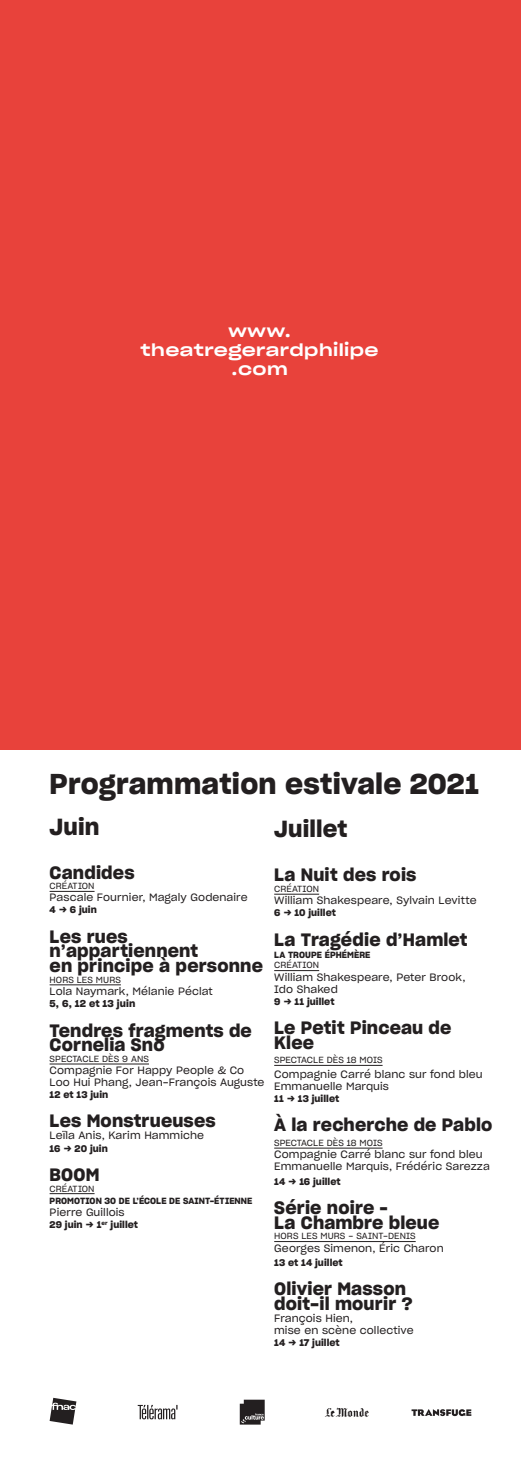
<style>
.page{position:relative;width:521px;height:1474px;background:#fff}
.page>*{position:absolute;margin:0;border:0;box-sizing:border-box;transform-origin:0 0}
.t1{font:28px "Sharp Grotesk Semi Bold 20";letter-spacing:.01em;color:#231f20}
.t2{font:22.75px "Sharp Grotesk Semi Bold 20";letter-spacing:.01em;color:#231f20}
.t3{font:17.5px/14.7px "Sharp Grotesk Semi Bold 20";letter-spacing:.01em;color:#231f20}
.t4{font:16.62px/18.9px "Sharp Grotesk Medium 25";letter-spacing:.025em;color:#fff;text-align:center}
.t5{font:10.5px/12.1px "Sharp Grotesk Book 20";letter-spacing:.01em;color:#231f20}
.t6{font:9.8px "Sharp Grotesk Semi Bold 20";letter-spacing:.01em;color:#231f20}
.t7{font:9.45px "Sharp Grotesk Semi Bold 20";letter-spacing:.01em;color:#231f20}
.t8{font:8.75px "Sharp Grotesk Book 20";letter-spacing:.01em;color:#231f20}
.t9{font:8.75px "Sharp Grotesk Semi Bold 20";letter-spacing:.01em;color:#231f20}
</style>
<div class="page">
<svg style="left:240px;top:1399px;width:25px;height:25px"></svg>
<svg style="left:50px;top:1397px;width:26px;height:27px"></svg>
<svg style="left:411px;top:1409px;width:60px;height:6px"></svg>
<svg style="left:138px;top:1404px;width:39px;height:15px"></svg>
<svg style="left:325px;top:1407px;width:44px;height:10px"></svg>
<hr style="left:50px;top:891px;width:45px;height:1px;background:#231f20">
<hr style="left:50px;top:984px;width:71px;height:1px;background:#231f20">
<hr style="left:50px;top:1063px;width:99px;height:1px;background:#231f20">
<hr style="left:50px;top:1193px;width:45px;height:1px;background:#231f20">
<hr style="left:274px;top:893px;width:45px;height:1px;background:#231f20">
<hr style="left:274px;top:970px;width:45px;height:1px;background:#231f20">
<hr style="left:274px;top:1065px;width:108px;height:1px;background:#231f20">
<hr style="left:274px;top:1147px;width:108px;height:1px;background:#231f20">
<hr style="left:274px;top:1241px;width:142px;height:1px;background:#231f20">
<div style="left:0;top:0;width:521px;height:749px;background:#e8423b"></div>
<h3 class="t4" style="left:141px;top:320px;width:239px">www. theatregerardphilipe .com</h3>
<h1 class="t1" style="left:50px;top:761px;width:431px">Programmation estivale 2021</h1>
<h2 class="t2" style="left:50px;top:808px;width:52px">Juin</h2>
<h3 class="t3" style="left:50px;top:863px;width:86px">Candides</h3>
<p class="t8" style="left:50px;top:879px;width:46px">CRÉATION</p>
<p class="t5" style="left:50px;top:890px;width:200px">Pascale Fournier, Magaly Godenaire</p>
<p class="t7" style="left:50px;top:902px;width:49px">4 → 6 juin</p>
<h3 class="t3" style="left:50px;top:927px;width:215px">Les rues n’appartiennent<br>en principe à personne</h3>
<p class="t8" style="left:50px;top:972px;width:73px">HORS LES MURS</p>
<p class="t5" style="left:50px;top:984px;width:165px">Lola Naymark, Mélanie Péclat</p>
<p class="t6" style="left:50px;top:995px;width:87px">5, 6, 12 et 13 juin</p>
<h3 class="t3" style="left:50px;top:1021px;width:204px">Tendres fragments de<br>Cornelia Sno</h3>
<p class="t8" style="left:50px;top:1051px;width:101px">SPECTACLE DÈS 9 ANS</p>
<p class="t5" style="left:50px;top:1063px;width:216px">Compagnie For Happy People &amp; Co<br>Loo Hui Phang, Jean-François Auguste</p>
<p class="t7" style="left:50px;top:1087px;width:60px">12 et 13 juin</p>
<h3 class="t3" style="left:50px;top:1112px;width:168px">Les Monstrueuses</h3>
<p class="t5" style="left:50px;top:1128px;width:156px">Leïla Anis, Karim Hammiche</p>
<p class="t7" style="left:50px;top:1140px;width:60px">16 → 20 juin</p>
<h3 class="t3" style="left:50px;top:1165px;width:51px">BOOM</h3>
<p class="t8" style="left:50px;top:1181px;width:46px">CRÉATION</p>
<p class="t9" style="left:50px;top:1193px;width:204px">PROMOTION 30 DE L’ÉCOLE DE SAINT-ÉTIENNE</p>
<p class="t5" style="left:50px;top:1205px;width:77px">Pierre Guillois</p>
<p class="t7" style="left:50px;top:1216px;width:90px">29 juin → 1<sup>er</sup> juillet</p>
<h2 class="t2" style="left:274px;top:810px;width:75px">Juillet</h2>
<h3 class="t3" style="left:274px;top:866px;width:144px">La Nuit des rois</h3>
<p class="t8" style="left:274px;top:882px;width:46px">CRÉATION</p>
<p class="t5" style="left:274px;top:893px;width:204px">William Shakespeare, Sylvain Levitte</p>
<p class="t7" style="left:274px;top:905px;width:63px">6 → 10 juillet</p>
<h3 class="t3" style="left:274px;top:930px;width:195px">La Tragédie d’Hamlet</h3>
<p class="t9" style="left:274px;top:947px;width:98px">LA TROUPE ÉPHÉMÈRE</p>
<p class="t8" style="left:274px;top:958px;width:46px">CRÉATION</p>
<p class="t5" style="left:274px;top:970px;width:193px">William Shakespeare, Peter Brook,<br>Ido Shaked</p>
<p class="t7" style="left:274px;top:993px;width:62px">9 → 11 juillet</p>
<h3 class="t3" style="left:274px;top:1019px;width:179px">Le Petit Pinceau de<br>Klee</h3>
<p class="t8" style="left:274px;top:1053px;width:110px">SPECTACLE DÈS 18 MOIS</p>
<p class="t5" style="left:274px;top:1067px;width:210px">Compagnie Carré blanc sur fond bleu<br>Emmanuelle Marquis</p>
<p class="t7" style="left:274px;top:1091px;width:67px">11 → 13 juillet</p>
<h3 class="t3" style="left:274px;top:1116px;width:220px">À la recherche de Pablo</h3>
<p class="t8" style="left:274px;top:1135px;width:110px">SPECTACLE DÈS 18 MOIS</p>
<p class="t5" style="left:274px;top:1147px;width:217px">Compagnie Carré blanc sur fond bleu<br>Emmanuelle Marquis, Frédéric Sarezza</p>
<p class="t7" style="left:274px;top:1173px;width:68px">14 → 16 juillet</p>
<h3 class="t3" style="left:274px;top:1199px;width:167px">Série noire –<br>La Chambre bleue</h3>
<p class="t8" style="left:274px;top:1229px;width:143px">HORS LES MURS - SAINT-DENIS</p>
<p class="t5" style="left:274px;top:1241px;width:171px">Georges Simenon, Éric Charon</p>
<p class="t7" style="left:274px;top:1255px;width:70px">13 et 14 juillet</p>
<h3 class="t3" style="left:274px;top:1280px;width:140px">Olivier Masson doit-il mourir ?</h3>
<p class="t5" style="left:274px;top:1311px;width:141px">François Hien,<br>mise en scène collective</p>
<p class="t7" style="left:274px;top:1335px;width:67px">14 → 17 juillet</p>
</div>
